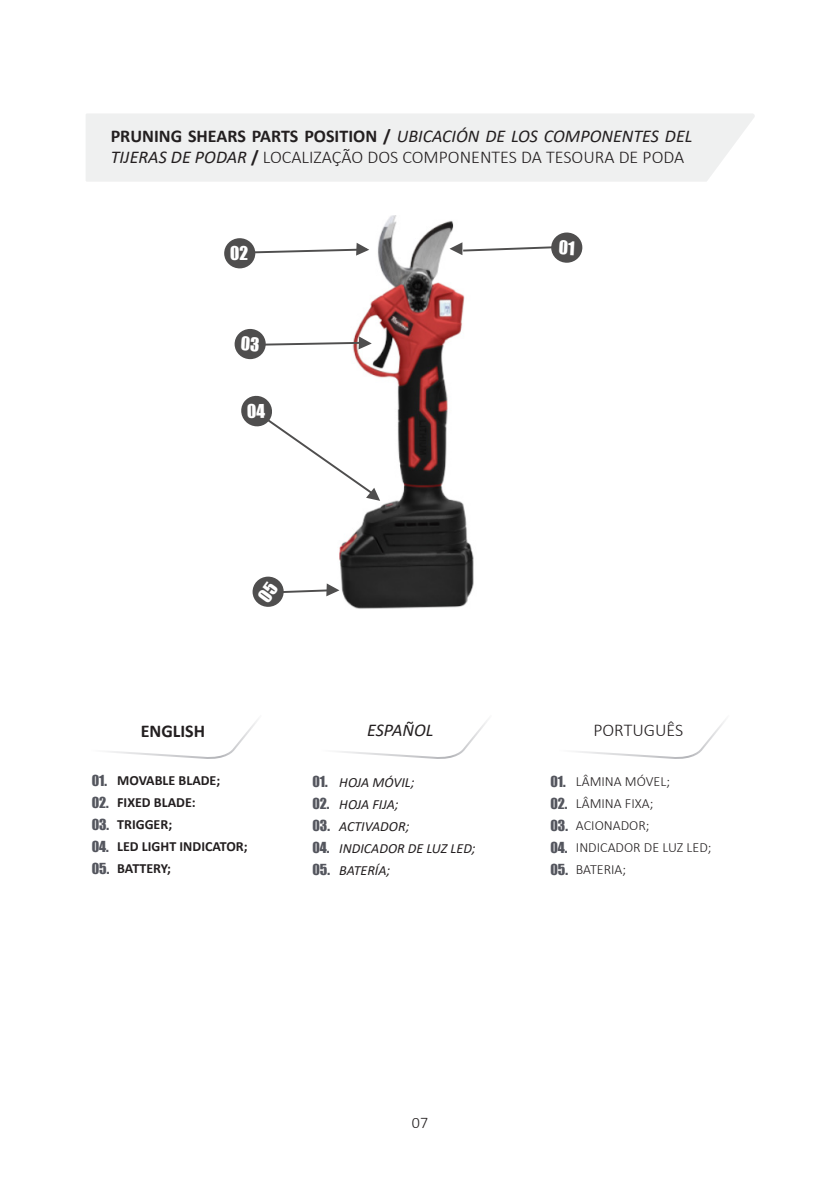
<style>
.page{position:relative;width:840px;height:1191px;background:#fff}
.page>*{position:absolute;margin:0;border:0;box-sizing:border-box;transform-origin:0 0}
.t1{font:italic 18px/21.6px "Calibri";color:#231f20}
.t2{font:300 18px "Calibri";color:#231f20}
.t3{font:700 18px "Calibri";color:#231f20}
.t4{font:300 16px "Calibri";color:#231f20}
.t5{font:300 14px/22px "Calibri";color:#231f20}
.t6{font:700 14px/22px "Calibri";color:#231f20}
.t7{font:italic 14px/22px "Calibri";color:#231f20}
.t8{font:14px/22px "Impact";color:#54565e}
.s1{font-weight:700;font-style:normal}
.s2{font-weight:300;font-style:normal}
</style>
<div class="page">
<img style="left:339px;top:215px;width:135px;height:394px">
<div style="left:86px;top:114px;width:669px;height:68px;background:#eff0f0"></div>
<div style="left:551px;top:233px;width:30px;height:29px;background:#4f4e4e;border-radius:50%"></div>
<div style="left:550px;top:232px;width:32px;height:31px;border:2px solid #4f4e4e;border-radius:50%"></div>
<div style="left:225px;top:239px;width:29px;height:29px;background:#4f4e4e;border-radius:50%"></div>
<div style="left:224px;top:238px;width:31px;height:31px;border:2px solid #4f4e4e;border-radius:50%"></div>
<div style="left:235px;top:330px;width:30px;height:28px;background:#4f4e4e;border-radius:50%"></div>
<div style="left:234px;top:329px;width:32px;height:30px;border:2px solid #4f4e4e;border-radius:50%"></div>
<div style="left:253px;top:577px;width:30px;height:29px;background:#4f4e4e;border-radius:50%"></div>
<div style="left:252px;top:576px;width:32px;height:31px;border:2px solid #4f4e4e;border-radius:50%"></div>
<svg style="left:107px;top:719px;width:151px;height:40px"></svg>
<svg style="left:337px;top:720px;width:151px;height:39px"></svg>
<svg style="left:575px;top:719px;width:151px;height:40px"></svg>
<svg style="left:449px;top:240px;width:106px;height:15px"></svg>
<svg style="left:230px;top:243px;width:139px;height:17px"></svg>
<svg style="left:261px;top:336px;width:110px;height:16px"></svg>
<svg style="left:257px;top:581px;width:82px;height:22px"></svg>
<svg style="left:241px;top:392px;width:139px;height:109px"></svg>
<p class="t1" style="left:111px;top:124px;width:583px"><span class="s1">PRUNING SHEARS PARTS POSITION /</span> UBICACIÓN DE LOS COMPONENTES DEL<br>TIJERAS DE PODAR <span class="s1">/</span> <span class="s2">LOCALIZAÇÃO DOS COMPONENTES DA TESOURA DE PODA</span></p>
<p class="t3" style="left:141px;top:718px;width:66px">ENGLISH</p>
<p class="t1" style="left:367px;top:718px;width:68px">ESPAÑOL</p>
<p class="t2" style="left:593px;top:719px;width:91px">PORTUGUÊS</p>
<p class="t8" style="left:312px;top:770px;width:19px">01.<br>02.<br>03.<br>04.<br>05.</p>
<p class="t8" style="left:550px;top:770px;width:19px">01.<br>02.<br>03.<br>04.<br>05.</p>
<p class="t5" style="left:575px;top:770px;width:137px">LÂMINA MÓVEL;<br>LÂMINA FIXA;<br>ACIONADOR;<br>INDICADOR DE LUZ LED;<br>BATERIA;</p>
<p class="t8" style="left:92px;top:769px;width:19px">01.<br>02.<br>03.<br>04.<br>05.</p>
<p class="t6" style="left:117px;top:769px;width:132px">MOVABLE BLADE;<br>FIXED BLADE:<br>TRIGGER;<br>LED LIGHT INDICATOR;<br>BATTERY;</p>
<p class="t7" style="left:339px;top:771px;width:138px">HOJA MÓVIL;<br>HOJA FIJA;<br>ACTIVADOR;<br>INDICADOR DE LUZ LED;<br>BATERÍA;</p>
<p class="t4" style="left:411px;top:1112px;width:18px">07</p>
</div>
